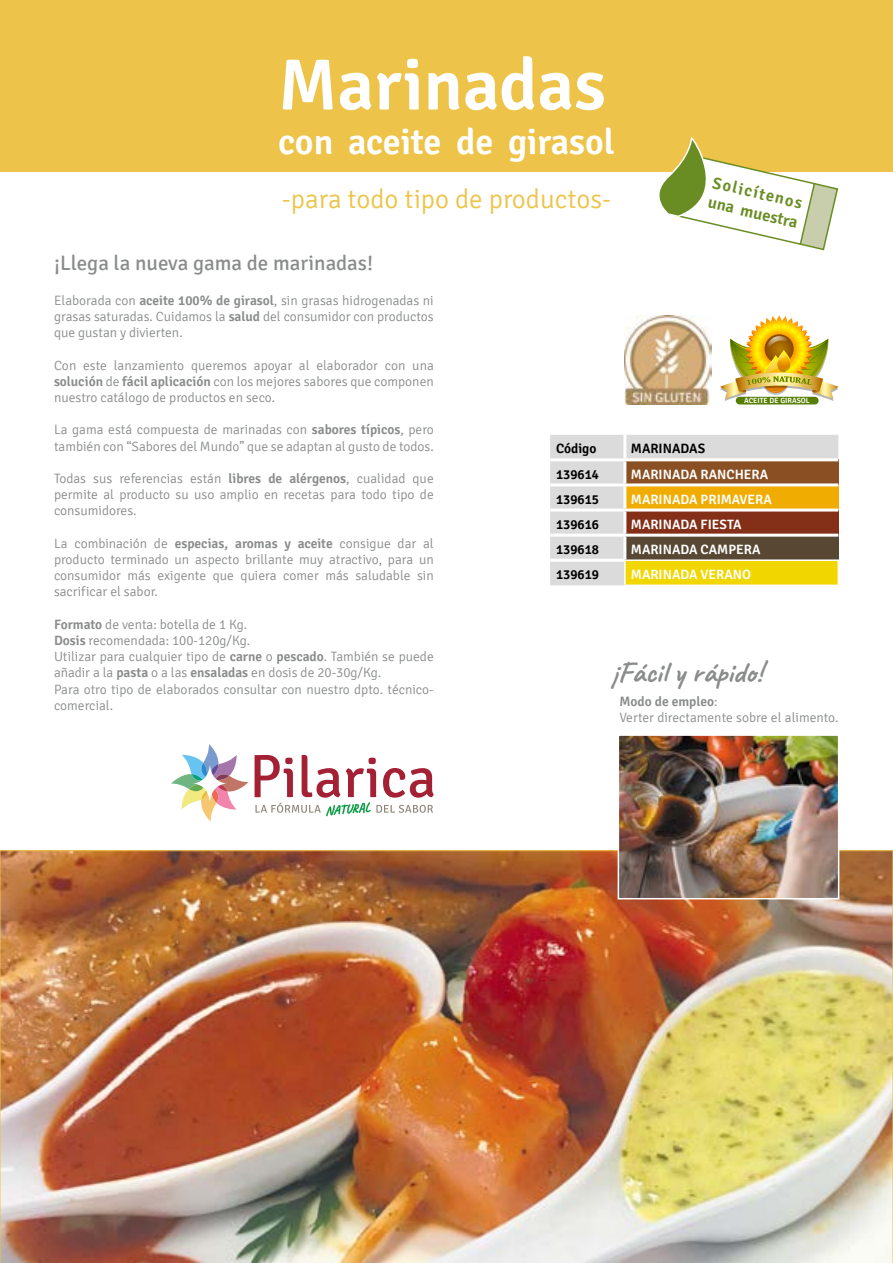
<style>
.page{position:relative;width:893px;height:1263px;background:#fff}
.page>*{position:absolute;margin:0;border:0;box-sizing:border-box;transform-origin:0 0}
.t1{font:600 72px "Signika";color:#fff}
.t2{font:600 36px "Signika";color:#fff}
.t3{font:700 30px "Caveat";color:#8a8c8c}
.t4{font:300 27px "Signika";color:#edc449}
.t5{font:21px "Signika";color:#8a8c8c}
.t6{font:600 16.5px/19.8px "Signika";color:#698d23}
.t7{font:300 13.5px/16.2px "Signika";color:#8a8c8c;text-align:justify}
.t8{font:600 13.5px "Signika";color:#fff}
.t9{font:600 13.5px "Signika";color:#000}
.t10{font:600 7.5px "Signika";color:#fff}
.s1{font-weight:600}
</style>
<div class="page">
<img style="left:0;top:850px;width:893px;height:413px">
<div style="left:0;top:0;width:893px;height:172px;background:#edc449"></div>
<svg style="left:550px;top:435px;width:289px;height:150px;background:#c2a671"></svg>
<hr style="left:624px;top:584px;width:215px;height:2px;background:#fff">
<svg style="left:171px;top:744px;width:78px;height:77px"></svg>
<svg style="left:255px;top:755px;width:179px;height:61px"></svg>
<img style="left:621px;top:737px;width:215px;height:159px">
<div style="left:618px;top:734px;width:221px;height:165px;border:2px solid #fff"></div>
<img style="left:625px;top:315px;width:86px;height:89px">
<img style="left:720px;top:315px;width:119px;height:86px">
<div style="left:736px;top:397px;width:83px;height:7px;background:#577e00;border-radius:4px"></div>
<svg style="left:659px;top:137px;width:180px;height:114px"></svg>
<h1 class="t1" style="left:278px;top:43px;width:329px">Marinadas</h1>
<h2 class="t2" style="left:278px;top:121px;width:338px">con aceite de girasol</h2>
<h3 class="t4" style="left:282px;top:184px;width:331px">-para todo tipo de productos-</h3>
<h3 class="t5" style="left:54px;top:251px;width:321px">¡Llega la nueva gama de marinadas!</h3>
<p class="t6" style="left:715px;top:173px;width:93px;rotate:13deg">Solicítenos una muestra</p>
<p class="t7" style="left:54px;top:292px;width:381px">Elaborada con <span class="s1">aceite 100% de girasol</span>, sin grasas hidrogenadas ni grasas saturadas. Cuidamos la <span class="s1">salud</span> del consumidor con productos que gustan y divierten.</p>
<p class="t7" style="left:54px;top:357px;width:381px">Con este lanzamiento queremos apoyar al elaborador con una <span class="s1">solución</span> de <span class="s1">fácil aplicación</span> con los mejores sabores que componen nuestro catálogo de productos en seco.</p>
<p class="t7" style="left:54px;top:422px;width:381px">La gama está compuesta de marinadas con <span class="s1">sabores típicos</span>, pero también con “Sabores del Mundo” que se adaptan al gusto de todos.</p>
<p class="t7" style="left:54px;top:471px;width:381px">Todas sus referencias están <span class="s1">libres de alérgenos</span>, cualidad que permite al producto su uso amplio en recetas para todo tipo de consumidores.</p>
<p class="t7" style="left:54px;top:535px;width:381px">La combinación de <span class="s1">especias, aromas y aceite</span> consigue dar al producto terminado un aspecto brillante muy atractivo, para un consumidor más exigente que quiera comer más saludable sin sacrificar el sabor.</p>
<p class="t7" style="left:54px;top:616px;width:381px;text-align:left"><span class="s1">Formato</span> de venta: botella de 1 Kg.<br><span class="s1">Dosis</span> recomendada: 100-120g/Kg.<br>Utilizar para cualquier tipo de <span class="s1">carne</span> o <span class="s1">pescado</span>. También se puede añadir a la <span class="s1">pasta</span> o a las <span class="s1">ensaladas</span> en dosis de 20-30g/Kg.<br>Para otro tipo de elaborados consultar con nuestro dpto. técnico&shy;comercial.</p>
<p class="t10" style="left:744px;top:396px;width:67px">ACEITE DE GIRASOL</p>
<p class="t9" style="left:556px;top:441px;width:42px">Código</p>
<p class="t9" style="left:631px;top:441px;width:76px">MARINADAS</p>
<p class="t9" style="left:556px;top:466px;width:44px">139614</p>
<p class="t8" style="left:631px;top:466px;width:139px">MARINADA RANCHERA</p>
<p class="t9" style="left:556px;top:491px;width:44px">139615</p>
<p class="t8" style="left:631px;top:491px;width:143px">MARINADA PRIMAVERA</p>
<p class="t9" style="left:556px;top:516px;width:44px">139616</p>
<p class="t8" style="left:631px;top:516px;width:112px">MARINADA FIESTA</p>
<p class="t9" style="left:556px;top:541px;width:44px">139618</p>
<p class="t8" style="left:631px;top:541px;width:131px">MARINADA CAMPERA</p>
<p class="t9" style="left:556px;top:566px;width:44px">139619</p>
<p class="t8" style="left:631px;top:566px;width:122px">MARINADA VERANO</p>
<h3 class="t3" style="left:611px;top:653px;width:152px">¡Fácil y rápido!</h3>
<p class="t7" style="left:619px;top:693px;width:221px"><span class="s1">Modo de empleo</span>:<br>Verter directamente sobre el alimento.</p>
</div>
